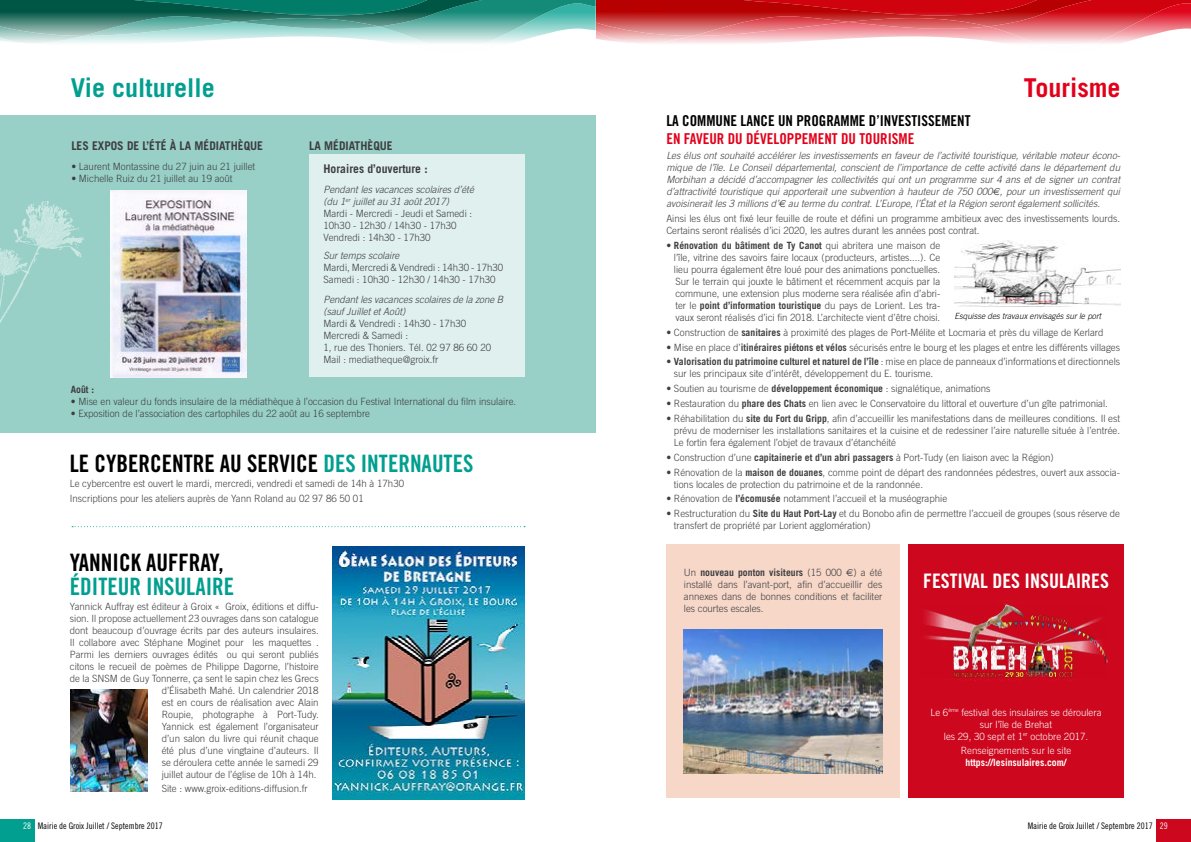
<style>
.page{position:relative;width:1191px;height:842px;background:#fff}
.page>*{position:absolute;margin:0;border:0;box-sizing:border-box;transform-origin:0 0}
.t1{font:700 26px "Trade Gothic";color:#009f8f}
.t2{font:700 26px "Trade Gothic";color:#e2001a}
.t3{font:24px "Trade Gothic Bold Cond Twenty";color:#000}
.t4{font:24px "Trade Gothic Bold Cond Twenty";color:#009f8f}
.t5{font:20px "Trade Gothic Bold Cond Twenty";color:#fff}
.t6{font:15px "Trade Gothic Bold Cond Twenty";color:#000}
.t7{font:15px "Trade Gothic Bold Cond Twenty";color:#e2001a}
.t8{font:700 12px/22.9px "Trade Gothic";color:#3e3d40}
.t9{font:300 10px/12px "Trade Gothic";color:#3e3d40}
.t10{font:italic 300 10px/12px "Trade Gothic";color:#3e3d40;text-align:justify}
.t11{font:300 10px/12px "Trade Gothic";color:#fff;text-align:center}
.t12{font:700 10px "Trade Gothic";color:#fff}
.t13{font:700 10px "Trade Gothic";color:#3e3d40}
.t14{font:9px "Trade Gothic Cond Eighteen";color:#000}
.t15{font:italic 300 8.5px "Trade Gothic";color:#000}
.s1{font-style:italic}
.s2{color:#009f8f}
.s3{font-family:"Euro Sans";font-weight:400}
.s4{font-weight:700}
.s5{color:#fff}
</style>
<div class="page">
<div style="left:908px;top:544px;width:215px;height:254px;background:#cd071e"></div>
<div style="left:666px;top:544px;width:234px;height:254px;background:#f6d7c8"></div>
<div style="left:0;top:115px;width:595px;height:318px;background:#98d0c7"></div>
<svg style="left:0;top:201px;width:84px;height:123px"></svg>
<div style="left:309px;top:154px;width:215px;height:223px;background:#dff0ee"></div>
<div style="left:0;top:820px;width:34px;height:22px;background:#009f8f"></div>
<div style="left:1157px;top:820px;width:34px;height:22px;background:#cd071e"></div>
<img style="left:83px;top:0;width:512px;height:44px">
<img style="left:0;top:0;width:544px;height:36px">
<img style="left:110px;top:190px;width:136px;height:187px">
<img style="left:333px;top:546px;width:191px;height:253px">
<img style="left:70px;top:690px;width:78px;height:101px">
<img style="left:954px;top:240px;width:166px;height:67px">
<img style="left:684px;top:629px;width:198px;height:145px">
<svg style="left:72px;top:526px;width:453px;height:1px"></svg>
<img style="left:596px;top:36px;width:96px;height:7px">
<img style="left:692px;top:0;width:499px;height:44px">
<img style="left:596px;top:0;width:557px;height:36px">
<img style="left:926px;top:602px;width:182px;height:79px">
<h1 class="t1" style="left:71px;top:72px;width:145px">Vie culturelle</h1>
<p class="t8" style="left:71px;top:134px;width:193px">LES EXPOS DE L’ÉTÉ À LA MÉDIATHÈQUE</p>
<p class="t9" style="left:71px;top:160px;width:185px">• Laurent Montassine du 27 juin au 21 juillet</p>
<p class="t9" style="left:71px;top:172px;width:163px">• Michelle Ruiz du 21 juillet au 19 août</p>
<p class="t8" style="left:323px;top:134px;width:106px;text-indent:-14px">LA MÉDIATHÈQUE<br>Horaires d’ouverture :</p>
<p class="t9" style="left:323px;top:183px;width:152px"><span class="s1">Pendant les vacances scolaires d’été (du 1</span><sup>er</sup> <span class="s1">juillet au 31 août 2017)<br></span>Mardi - Mercredi - Jeudi et Samedi :<br>10h30 - 12h30 / 14h30 - 17h30<br>Vendredi : 14h30 - 17h30</p>
<p class="t10" style="left:323px;top:249px;width:77px">Sur temps scolaire</p>
<p class="t9" style="left:323px;top:261px;width:181px">Mardi, Mercredi &amp; Vendredi : 14h30 - 17h30<br>Samedi : 10h30 - 12h30 / 14h30 - 17h30</p>
<p class="t10" style="left:323px;top:294px;width:181px">Pendant les vacances scolaires de la zone B (sauf Juillet et Août)</p>
<p class="t9" style="left:323px;top:318px;width:169px">Mardi &amp; Vendredi : 14h30 - 17h30<br>Mercredi &amp; Samedi :<br>1, rue des Thoniers. Tél. 02 97 86 60 20<br>Mail : mediatheque@groix.fr</p>
<p class="t13" style="left:71px;top:383px;width:25px">Août :</p>
<p class="t9" style="left:71px;top:395px;width:447px">• Mise en valeur du fonds insulaire de la médiathèque à l’occasion du Festival International du film insulaire.</p>
<p class="t9" style="left:71px;top:407px;width:301px">• Exposition de l’association des cartophiles du 22 août au 16 septembre</p>
<h2 class="t3" style="left:70px;top:449px;width:405px">LE CYBERCENTRE AU SERVICE <span class="s2">DES INTERNAUTES</span></h2>
<p class="t9" style="left:70px;top:476px;width:336px;line-height:14.8px">Le cybercentre est ouvert le mardi, mercredi, vendredi et samedi de 14h à 17h30<br>Inscriptions pour les ateliers auprès de Yann Roland au 02 97 86 50 01</p>
<h2 class="t3" style="left:70px;top:548px;width:155px">YANNICK AUFFRAY,</h2>
<h2 class="t4" style="left:70px;top:571px;width:166px">ÉDITEUR INSULAIRE</h2>
<p class="t9" style="left:70px;top:600px;width:250px;text-align:right">Yannick Auffray est éditeur à Groix « Groix, éditions et diffu&shy;sion. Il propose actuellement 23 ouvrages dans son catalogue dont beaucoup d’ouvrage écrits par des auteurs insulaires.<br>Il collabore avec Stéphane Moginet pour les maquettes .<br>Parmi les derniers ouvrages édités ou qui seront publiés citons le recueil de poèmes de Philippe Dagorne, l’histoire de la SNSM de Guy Tonnerre, ça sent le sapin chez les Grecs d’Élisabeth Mahé. Un calendrier 2018<br>est en cours de réalisation avec Alain<br>Roupie, photographe à Port-Tudy.<br>Yannick est également l’organisateur<br>d’un salon du livre qui réunit chaque<br>été plus d’une vingtaine d’auteurs. Il<br>se déroulera cette année le samedi 29<br>juillet autour de l’église de 10h à 14h.</p>
<p class="t9" style="left:162px;top:783px;width:148px">Site : www.groix-editions-diffusion.fr</p>
<h1 class="t2" style="left:1024px;top:72px;width:98px">Tourisme</h1>
<h3 class="t6" style="left:666px;top:112px;width:306px">LA COMMUNE LANCE UN PROGRAMME D’INVESTISSEMENT</h3>
<h3 class="t7" style="left:666px;top:130px;width:249px">EN FAVEUR DU DÉVELOPPEMENT DU TOURISME</h3>
<p class="t10" style="left:666px;top:149px;width:455px">Les élus ont souhaité accélérer les investissements en faveur de l’activité touristique, véritable moteur écono&shy;mique de l’île. Le Conseil départemental, conscient de l’importance de cette activité dans le département du Morbihan a décidé d’accompagner les collectivités qui ont un programme sur 4 ans et de signer un contrat d’attractivité touristique qui apporterait une subvention à hauteur de 750 000<span class="s3">€</span>, pour un investissement qui avoisinerait les 3 millions d’<span class="s3">€</span> au terme du contrat. L’Europe, l’État et la Région seront également sollicités.</p>
<p class="t9" style="left:666px;top:212px;width:455px">Ainsi les élus ont fixé leur feuille de route et défini un programme ambitieux avec des investissements lourds.<br>Certains seront réalisés d’ici 2020, les autres durant les années post contrat.</p>
<p class="t9" style="left:674px;top:239px;width:268px;text-align:justify;text-indent:-8px">• <span class="s4">Rénovation du bâtiment de Ty Canot</span> qui abritera une maison de l’île, vitrine des savoirs faire locaux (producteurs, artistes....). Ce lieu pourra également être loué pour des animations ponctuelles.<br>Sur le terrain qui jouxte le bâtiment et récemment acquis par la commune, une extension plus moderne sera réalisée afin d’abri&shy;ter le <span class="s4">point d’information touristique</span> du pays de Lorient. Les tra&shy;vaux seront réalisés d’ici fin 2018. L’architecte vient d’être choisi.</p>
<p class="t9" style="left:666px;top:326px;width:439px">• Construction de <span class="s4">sanitaires</span> à proximité des plages de Port-Mélite et Locmaria et près du village de Kerlard</p>
<p class="t9" style="left:666px;top:341px;width:455px">• Mise en place d’<span class="s4">itinéraires piétons et vélos</span> sécurisés entre le bourg et les plages et entre les différents villages</p>
<p class="t9" style="left:674px;top:356px;width:448px;text-indent:-8px">• <span class="s4">Valorisation du patrimoine culturel et naturel de l’île</span> : mise en place de panneaux d’informations et directionnels sur les principaux site d’intérêt, développement du E. tourisme.</p>
<p class="t9" style="left:666px;top:382px;width:325px">• Soutien au tourisme de <span class="s4">développement économique</span> : signalétique, animations</p>
<p class="t9" style="left:666px;top:397px;width:443px">• Restauration du <span class="s4">phare des Chats</span> en lien avec le Conservatoire du littoral et ouverture d’un gîte patrimonial.</p>
<p class="t9" style="left:674px;top:412px;width:448px;text-align:justify;text-indent:-8px">• Réhabilitation du <span class="s4">site du Fort du Gripp</span>, afin d’accueillir les manifestations dans de meilleures conditions. Il est prévu de moderniser les installations sanitaires et la cuisine et de redessiner l’aire naturelle située à l’entrée.<br>Le fortin fera également l’objet de travaux d’étanchéité</p>
<p class="t9" style="left:666px;top:451px;width:389px">• Construction d’une <span class="s4">capitainerie et d’un abri passagers</span> à Port-Tudy (en liaison avec la Région)</p>
<p class="t9" style="left:674px;top:466px;width:447px;text-indent:-8px">• Rénovation de la <span class="s4">maison de douanes</span>, comme point de départ des randonnées pédestres, ouvert aux associa&shy;tions locales de protection du patrimoine et de la randonnée.</p>
<p class="t9" style="left:666px;top:493px;width:282px">• Rénovation de <span class="s4">l’écomusée</span> notamment l’accueil et la muséographie</p>
<p class="t9" style="left:674px;top:507px;width:448px;text-indent:-8px">• Restructuration du <span class="s4">Site du Haut Port-Lay</span> et du Bonobo afin de permettre l’accueil de groupes (sous réserve de transfert de propriété par Lorient agglomération)</p>
<p class="t15" style="left:954px;top:311px;width:148px">Esquisse des travaux envisagés sur le port</p>
<p class="t9" style="left:684px;top:566px;width:200px;text-align:justify">Un <span class="s4">nouveau ponton visiteurs</span> (15 000 <span class="s3">€</span>) a été installé dans l’avant-port, afin d’accueillir des annexes dans de bonnes conditions et faciliter les courtes escales.</p>
<h3 class="t5" style="left:923px;top:568px;width:187px">FESTIVAL DES INSULAIRES</h3>
<p class="t11" style="left:930px;top:706px;width:172px">Le 6<sup>ème</sup> festival des insulaires se déroulera sur l’île de Brehat<br>les 29, 30 sept et 1<sup>er</sup> octobre 2017.</p>
<p class="t11" style="left:960px;top:745px;width:112px">Renseignements sur le site</p>
<p class="t12" style="left:965px;top:757px;width:102px">https://lesinsulaires.com/</p>
<p class="t14" style="left:23px;top:820px;width:141px"><span class="s5">28</span> Mairie de Groix Juillet / Septembre 2017</p>
<p class="t14" style="left:1027px;top:820px;width:142px">Mairie de Groix Juillet / Septembre 2017 <span class="s5">29</span></p>
</div>
